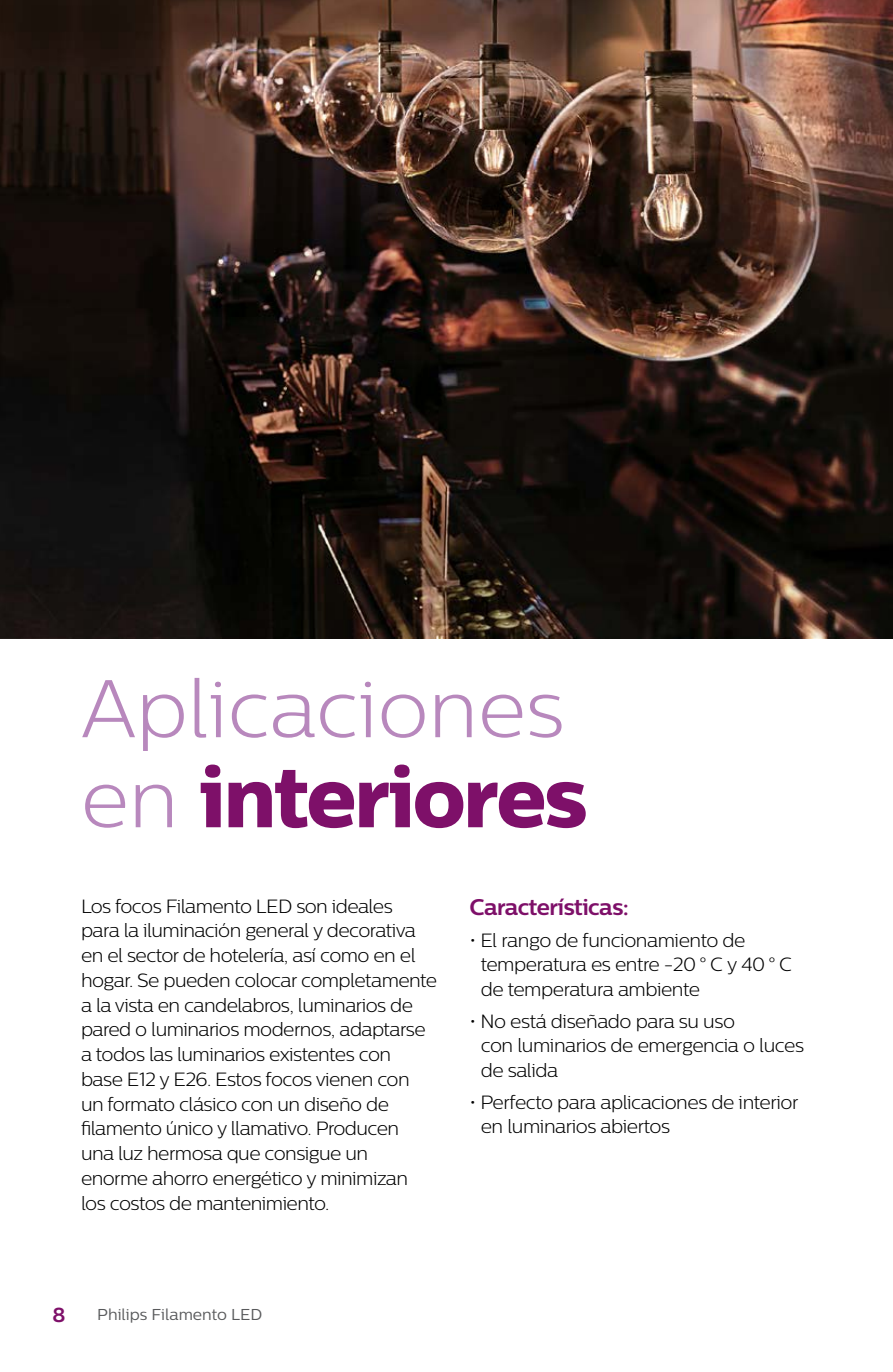
<style>
.page{position:relative;width:893px;height:1372px;background:#fff}
.page>*{position:absolute;margin:0;border:0;box-sizing:border-box;transform-origin:0 0}
.t1{font:85.5px "Centrale Sans X Bold";letter-spacing:-.025em;color:#7e1069}
.t2{font:300 81px "Centrale Sans";color:#b888bd}
.t3{font:700 22.5px "Centrale Sans";letter-spacing:-.025em;color:#7e1069}
.t4{font:700 20.25px "Centrale Sans";color:#7e1069}
.t5{font:300 19.12px/24.8px "Centrale Sans";letter-spacing:-.03em;color:#000}
.t6{font:15.75px "Centrale Sans";color:#58595b}
.s1{font-family:"Centrale Sans";font-weight:300;font-size:81px;color:#b888bd}
</style>
<div class="page">
<img style="left:0;top:0;width:893px;height:638px">
<h2 class="t2" style="left:81px;top:662px;width:485px">Aplicaciones</h2>
<h1 class="t1" style="left:81px;top:743px;width:508px"><span class="s1">en</span> interiores</h1>
<p class="t5" style="left:81px;top:893px;width:358px">Los focos Filamento LED son ideales<br>para la iluminación general y decorativa en el sector de hotelería, así como en el hogar. Se pueden colocar completamente a la vista en candelabros, luminarios de pared o luminarios modernos, adaptarse a todos las luminarios existentes con base E12 y E26. Estos focos vienen con<br>un formato clásico con un diseño de filamento único y llamativo. Producen<br>una luz hermosa que consigue un enorme ahorro energético y minimizan los costos de mantenimiento.</p>
<p class="t3" style="left:469px;top:893px;width:161px">Características:</p>
<p class="t5" style="left:481px;top:927px;width:313px;text-indent:-11px">• El rango de funcionamiento de temperatura es entre -20 ° C y 40 ° C de temperatura ambiente</p>
<p class="t5" style="left:481px;top:1008px;width:325px;text-indent:-11px">• No está diseñado para su uso<br>con luminarios de emergencia o luces de salida</p>
<p class="t5" style="left:481px;top:1089px;width:319px;text-indent:-11px">• Perfecto para aplicaciones de interior en luminarios abiertos</p>
<p class="t4" style="left:52px;top:1302px;width:15px">8</p>
<p class="t6" style="left:97px;top:1305px;width:167px">Philips Filamento LED</p>
</div>
